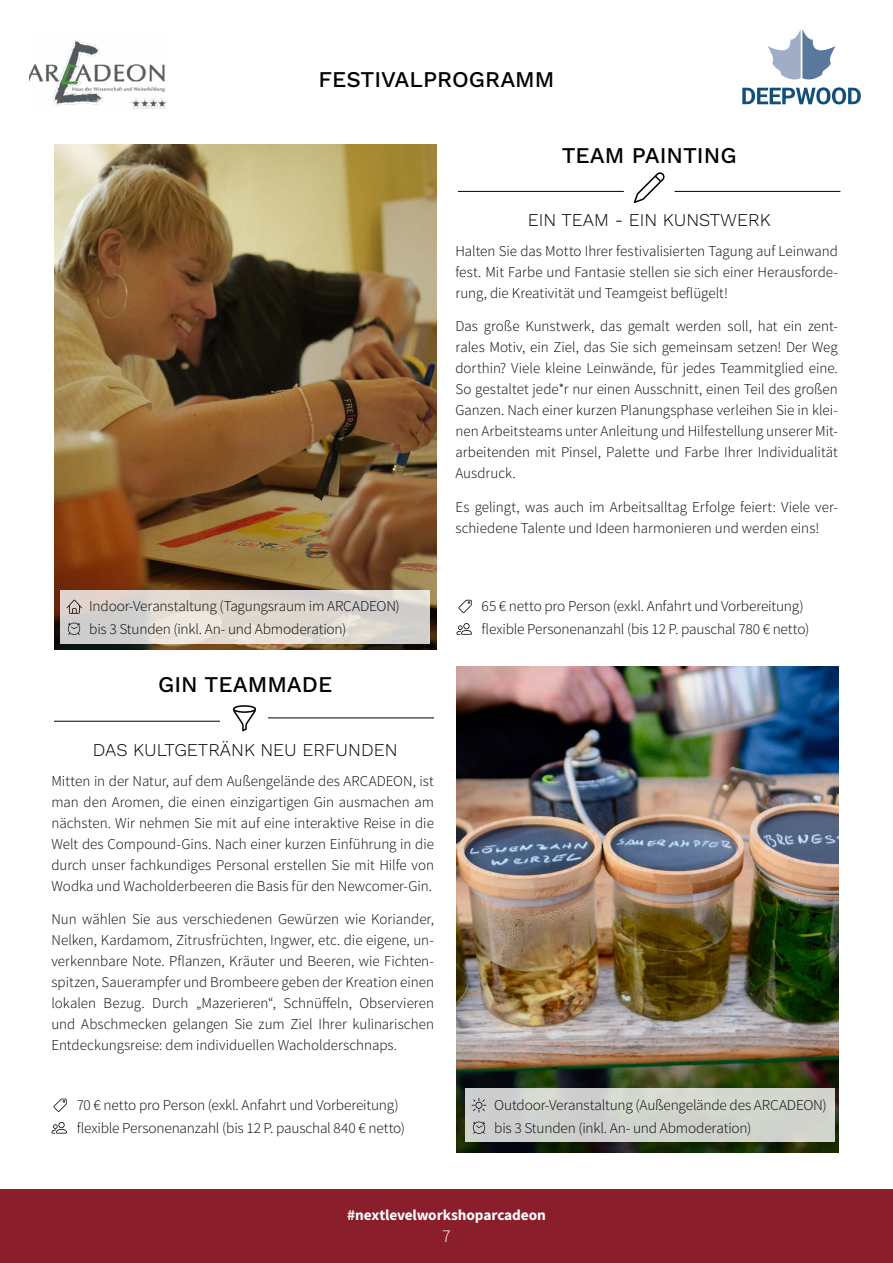
<style>
.page{position:relative;width:893px;height:1263px;background:#fff}
.page>*{position:absolute;margin:0;border:0;box-sizing:border-box;transform-origin:0 0}
.t1{font:500 22.5px "Work Sans";color:#000}
.t2{font:300 18px "Work Sans";color:#000}
.t3{font:300 18px "Source Sans Pro";color:#fff}
.t4{font:300 15px/21px "Source Sans Pro";letter-spacing:-.005em;color:#040300;text-align:justify}
.t5{font:700 15px "Source Sans Pro";letter-spacing:-.01em;color:#fff}
</style>
<div class="page">
<div style="left:0;top:1189px;width:893px;height:74px;background:#8a1e2b"></div>
<img style="left:54px;top:144px;width:382px;height:506px">
<img style="left:456px;top:666px;width:383px;height:486px">
<svg style="left:742px;top:29px;width:119px;height:75px"></svg>
<img style="left:30px;top:40px;width:135px;height:69px">
<hr style="left:458px;top:191px;width:166px;height:1px;background:#000">
<hr style="left:674px;top:191px;width:166px;height:1px;background:#000">
<svg style="left:634px;top:172px;width:30px;height:31px"></svg>
<hr style="left:54px;top:721px;width:166px;height:1px;background:#000">
<hr style="left:268px;top:717px;width:166px;height:1px;background:#000">
<svg style="left:233px;top:705px;width:23px;height:26px"></svg>
<svg style="left:60px;top:590px;width:370px;height:53px;background:#dcd7d1"></svg>
<div style="left:465px;top:1089px;width:370px;height:53px;background:#d0d3cd"></div>
<svg style="left:68px;top:623px;width:12px;height:12px"></svg>
<svg style="left:67px;top:600px;width:15px;height:14px"></svg>
<svg style="left:473px;top:1121px;width:12px;height:13px"></svg>
<svg style="left:472px;top:1098px;width:14px;height:14px"></svg>
<svg style="left:456px;top:623px;width:16px;height:12px"></svg>
<svg style="left:458px;top:600px;width:14px;height:13px"></svg>
<svg style="left:51px;top:1122px;width:16px;height:11px"></svg>
<svg style="left:53px;top:1099px;width:14px;height:13px"></svg>
<p class="t1" style="left:319px;top:66px;width:237px">FESTIVALPROGRAMM</p>
<p class="t1" style="left:562px;top:142px;width:176px">TEAM PAINTING</p>
<p class="t2" style="left:528px;top:209px;width:244px">EIN TEAM - EIN KUNSTWERK</p>
<p class="t4" style="left:455px;top:240px;width:384px">Halten Sie das Motto Ihrer festivalisierten Tagung auf Leinwand fest. Mit Farbe und Fantasie stellen sie sich einer Herausforde&shy;rung, die Kreativität und Teamgeist beflügelt!</p>
<p class="t4" style="left:455px;top:316px;width:384px">Das große Kunstwerk, das gemalt werden soll, hat ein zent&shy;rales Motiv, ein Ziel, das Sie sich gemeinsam setzen! Der Weg dorthin? Viele kleine Leinwände, für jedes Teammitglied eine.<br>So gestaltet jede*r nur einen Ausschnitt, einen Teil des großen Ganzen. Nach einer kurzen Planungsphase verleihen Sie in klei&shy;nen Arbeitsteams unter Anleitung und Hilfestellung unserer Mit&shy;arbeitenden mit Pinsel, Palette und Farbe Ihrer Individualität Ausdruck.</p>
<p class="t4" style="left:455px;top:497px;width:384px">Es gelingt, was auch im Arbeitsalltag Erfolge feiert: Viele ver&shy;schiedene Talente und Ideen harmonieren und werden eins!</p>
<p class="t4" style="left:89px;top:596px;width:312px">Indoor-Veranstaltung (Tagungsraum im ARCADEON)</p>
<p class="t4" style="left:89px;top:618px;width:259px">bis 3 Stunden (inkl. An- und Abmoderation)</p>
<p class="t1" style="left:158px;top:671px;width:176px">GIN TEAMMADE</p>
<p class="t2" style="left:93px;top:739px;width:306px">DAS KULTGETRÄNK NEU ERFUNDEN</p>
<p class="t4" style="left:51px;top:770px;width:384px">Mitten in der Natur, auf dem Außengelände des ARCADEON, ist man den Aromen, die einen einzigartigen Gin ausmachen am nächsten. Wir nehmen Sie mit auf eine interaktive Reise in die Welt des Compound-Gins. Nach einer kurzen Einführung in die durch unser fachkundiges Personal erstellen Sie mit Hilfe von Wodka und Wacholderbeeren die Basis für den Newcomer-Gin.</p>
<p class="t4" style="left:51px;top:909px;width:384px">Nun wählen Sie aus verschiedenen Gewürzen wie Koriander, Nelken, Kardamom, Zitrusfrüchten, Ingwer, etc. die eigene, un&shy;verkennbare Note. Pflanzen, Kräuter und Beeren, wie Fichten&shy;spitzen, Sauerampfer und Brombeere geben der Kreation einen lokalen Bezug. Durch „Mazerieren“, Schnüffeln, Observieren und Abschmecken gelangen Sie zum Ziel Ihrer kulinarischen Entdeckungsreise: dem individuellen Wacholderschnaps.</p>
<p class="t4" style="left:77px;top:1094px;width:323px">70 € netto pro Person (exkl. Anfahrt und Vorbereitung)</p>
<p class="t4" style="left:77px;top:1117px;width:330px">flexible Personenanzahl (bis 12 P. pauschal 840 € netto)</p>
<p class="t4" style="left:482px;top:596px;width:323px">65 € netto pro Person (exkl. Anfahrt und Vorbereitung)</p>
<p class="t4" style="left:482px;top:619px;width:329px">flexible Personenanzahl (bis 12 P. pauschal 780 € netto)</p>
<p class="t4" style="left:494px;top:1094px;width:334px">Outdoor-Veranstaltung (Außengelände des ARCADEON)</p>
<p class="t4" style="left:494px;top:1117px;width:259px">bis 3 Stunden (inkl. An- und Abmoderation)</p>
<p class="t5" style="left:347px;top:1205px;width:200px">#nextlevelworkshoparcadeon</p>
<p class="t3" style="left:442px;top:1225px;width:10px">7</p>
</div>
